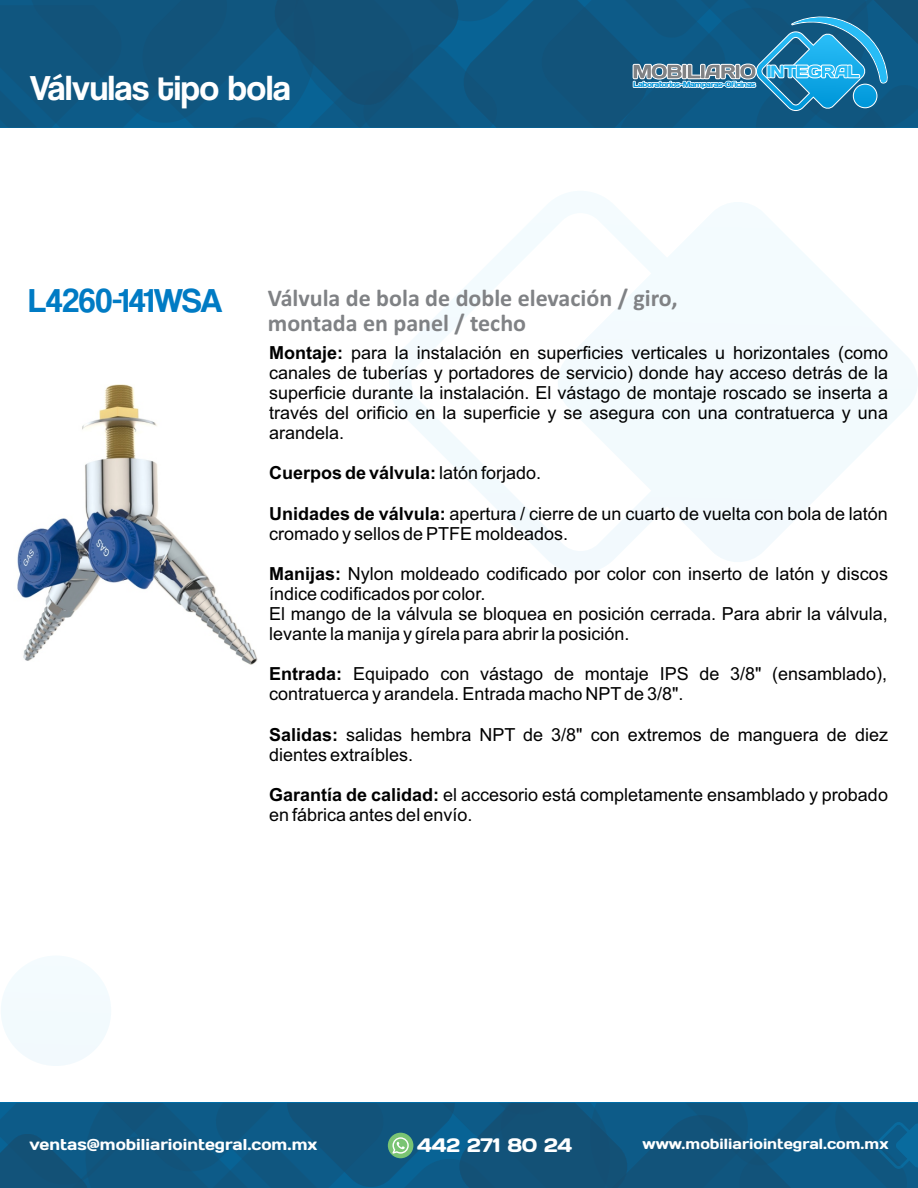
<style>
.page{position:relative;width:918px;height:1188px;background:#fff}
.page>*{position:absolute;margin:0;border:0;box-sizing:border-box;transform-origin:0 0}
.t1{font:36px "Coolvetica Rg";color:#fff}
.t2{font:34.5px "Coolvetica Rg";color:#007bc4}
.t3{font:700 24px/24.8px "Calibri";color:#808285}
.t4{font:19.5px "Days";letter-spacing:-.01em;color:#fff}
.t5{font:18px/20.1px "Arial";color:#000}
.t6{font:700 18px "Arial";color:#000}
.t7{font:15.75px "Days";color:#fff}
.t8{font:14.7px "Days";color:#fff}
.t9{font:7.65px "Days";letter-spacing:-.07em;color:#0095da}
.s1{font-weight:700}
.s2{font-weight:400}
</style>
<div class="page">
<svg style="left:389px;top:191px;width:529px;height:382px"></svg>
<svg style="left:0;top:1103px;width:918px;height:85px;background:#105780"></svg>
<svg style="left:0;top:0;width:918px;height:128px;background:#165e87"></svg>
<div style="left:1px;top:956px;width:110px;height:110px;background:#f3fafd;border-radius:50%"></div>
<img style="left:17px;top:384px;width:241px;height:281px">
<h1 class="t1" style="left:30px;top:72px;width:262px">Válvulas tipo bola</h1>
<p class="t9" style="left:633px;top:81px;width:124px">Laboratorios-Mamparas-Oficinas</p>
<h2 class="t2" style="left:29px;top:286px;width:195px">L4260-141WSA</h2>
<h3 class="t3" style="left:268px;top:288px;width:411px">Válvula de bola de doble elevación / giro, montada en panel / techo</h3>
<p class="t5" style="left:269px;top:344px;width:620px;text-align:justify"><span class="s1">Montaje:</span> para la instalación en superficies verticales u horizontales (como canales de tuberías y portadores de servicio) donde hay acceso detrás de la superficie durante la instalación. El vástago de montaje roscado se inserta a través del orificio en la superficie y se asegura con una contratuerca y una arandela.</p>
<p class="t6" style="left:269px;top:466px;width:274px">Cuerpos de válvula: <span class="s2">latón forjado.</span></p>
<p class="t5" style="left:269px;top:505px;width:620px"><span class="s1">Unidades de válvula:</span> apertura / cierre de un cuarto de vuelta con bola de latón cromado y sellos de PTFE moldeados.</p>
<p class="t5" style="left:269px;top:565px;width:620px"><span class="s1">Manijas:</span> Nylon moldeado codificado por color con inserto de latón y discos índice codificados por color.</p>
<p class="t5" style="left:269px;top:605px;width:620px">El mango de la válvula se bloquea en posición cerrada. Para abrir la válvula, levante la manija y gírela para abrir la posición.</p>
<p class="t5" style="left:269px;top:666px;width:619px"><span class="s1">Entrada:</span> Equipado con vástago de montaje IPS de 3/8" (ensamblado), contratuerca y arandela. Entrada macho NPTde 3/8".</p>
<p class="t5" style="left:269px;top:726px;width:620px"><span class="s1">Salidas:</span> salidas hembra NPT de 3/8" con extremos de manguera de diez dientes extraíbles.</p>
<p class="t5" style="left:269px;top:786px;width:620px"><span class="s1">Garantía de calidad:</span> el accesorio está completamente ensamblado y probado en fábrica antes del envío.</p>
<p class="t7" style="left:30px;top:1137px;width:289px">ventas@mobiliariointegral.com.mx</p>
<p class="t4" style="left:417px;top:1137px;width:156px">442 271 80 24</p>
<p class="t8" style="left:643px;top:1138px;width:248px">www.mobiliariointegral.com.mx</p>
</div>
